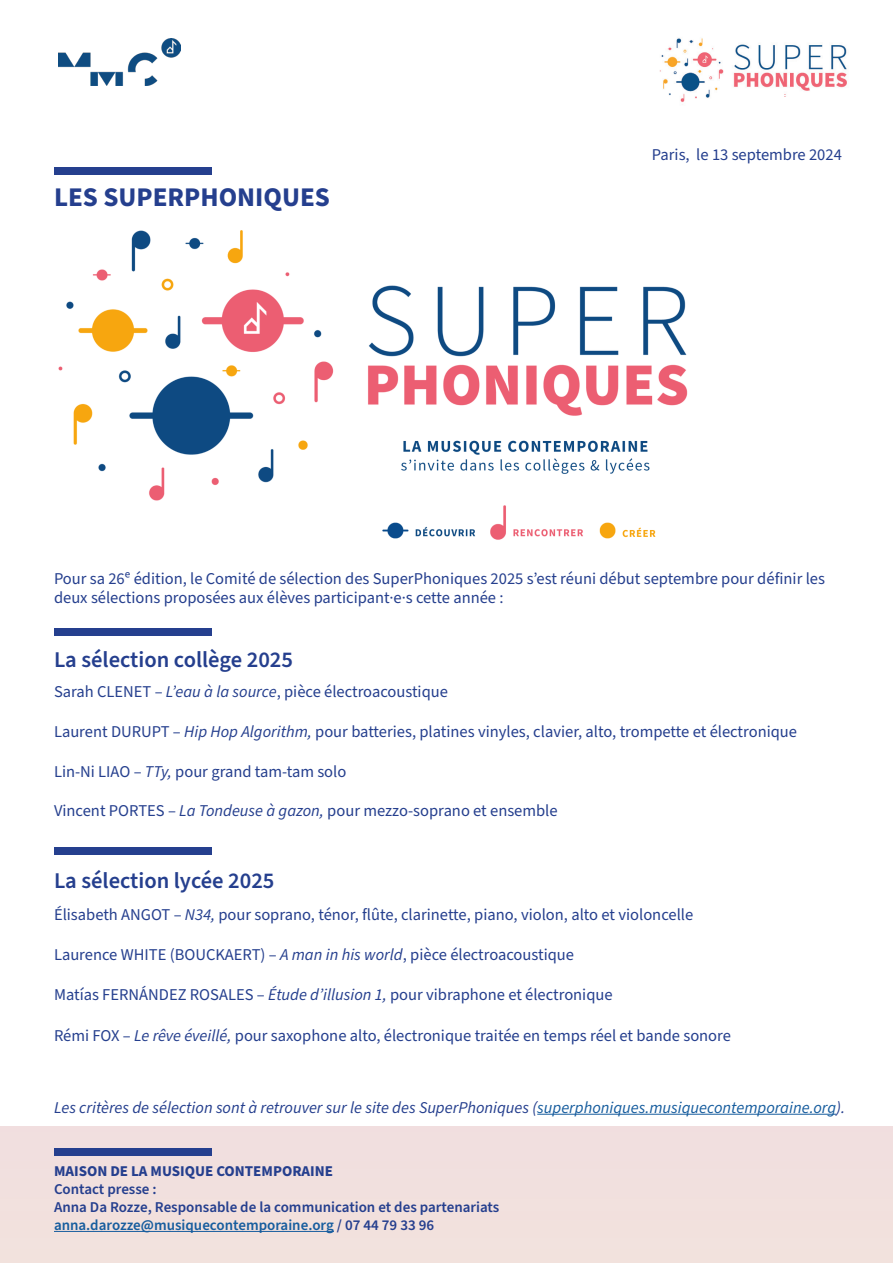
<style>
.page{position:relative;width:893px;height:1263px;background:#fff}
.page>*{position:absolute;margin:0;border:0;box-sizing:border-box;transform-origin:0 0}
.t1{font:700 27px "Source Sans Pro";color:#253f8e}
.t2{font:600 22.5px "Source Sans Pro";color:#253f8e}
.t3{font:16.5px/19.8px "Source Sans Pro";color:#253f8e}
.t4{font:italic 16.5px "Source Sans Pro";color:#253f8e}
.t5{font:600 15px/18px "Source Sans Pro";color:#253f8e}
.t6{font:600 15px "Source Sans Pro";color:#175d9e}
.t7{font:700 15px "Source Sans Pro";color:#253f8e}
.s1{font-style:italic}
.s2{color:#175d9e}
.s3{color:#253f8e}
</style>
<div class="page">
<div style="left:54px;top:167px;width:158px;height:7px;background:#253f8e"></div>
<img style="left:59px;top:38px;width:121px;height:48px">
<img style="left:58px;top:230px;width:630px;height:310px">
<img style="left:659px;top:38px;width:65px;height:64px">
<div style="left:0;top:1127px;width:893px;height:136px;background:#f1e0de"></div>
<hr style="left:54px;top:1231px;width:280px;height:1px;background:#175d9e">
<div style="left:54px;top:1148px;width:158px;height:7px;background:#253f8e"></div>
<img style="left:733px;top:44px;width:114px;height:51px">
<div style="left:54px;top:628px;width:158px;height:8px;background:#253f8e"></div>
<div style="left:54px;top:847px;width:158px;height:8px;background:#253f8e"></div>
<hr style="left:537px;top:1114px;width:299px;height:1px;background:#175d9e">
<img style="left:652px;top:79px;width:69px;height:1px">
<p class="t1" style="left:54px;top:179px;width:277px">LES SUPERPHONIQUES</p>
<p class="t3" style="left:652px;top:145px;width:192px">Paris, le 13 septembre 2024</p>
<p class="t3" style="left:54px;top:569px;width:772px">Pour sa 26e édition, le Comité de sélection des SuperPhoniques 2025 s’est réuni début septembre pour définir les deux sélections proposées aux élèves participant·e·s cette année :</p>
<p class="t2" style="left:54px;top:645px;width:241px">La sélection collège 2025</p>
<p class="t3" style="left:54px;top:682px;width:395px">Sarah CLENET – <span class="s1">L’eau à la source</span>, pièce électroacoustique</p>
<p class="t3" style="left:54px;top:722px;width:745px">Laurent DURUPT – <span class="s1">Hip Hop Algorithm,</span> pour batteries, platines vinyles, clavier, alto, trompette et électronique</p>
<p class="t3" style="left:54px;top:762px;width:294px">Lin-Ni LIAO – <span class="s1">TTy,</span> pour grand tam-tam solo</p>
<p class="t3" style="left:54px;top:801px;width:505px">Vincent PORTES – <span class="s1">La Tondeuse à gazon,</span> pour mezzo-soprano et ensemble</p>
<p class="t2" style="left:54px;top:866px;width:222px">La sélection lycée 2025</p>
<p class="t3" style="left:54px;top:905px;width:641px">Élisabeth ANGOT – <span class="s1">N34,</span> pour soprano, ténor, flûte, clarinette, piano, violon, alto et violoncelle</p>
<p class="t3" style="left:54px;top:945px;width:522px">Laurence WHITE (BOUCKAERT) – <span class="s1">A man in his world</span>, pièce électroacoustique</p>
<p class="t3" style="left:54px;top:985px;width:560px">Matías FERNÁNDEZ ROSALES – <span class="s1">Étude d’illusion 1,</span> pour vibraphone et électronique</p>
<p class="t3" style="left:54px;top:1026px;width:678px">Rémi FOX – <span class="s1">Le rêve éveillé,</span> pour saxophone alto, électronique traitée en temps réel et bande sonore</p>
<p class="t4" style="left:54px;top:1096px;width:792px">Les critères de sélection sont à retrouver sur le site des SuperPhoniques (<span class="s2">superphoniques.musiquecontemporaine.org</span>).</p>
<p class="t7" style="left:54px;top:1163px;width:280px">MAISON DE LA MUSIQUE CONTEMPORAINE</p>
<p class="t5" style="left:54px;top:1183px;width:455px">Contact presse :<br>Vincent Le Beux, Responsable de la communication et des partenariats <span class="s2">vincent.lebeux@musiquecontemporaine.org</span> / 06 43 83 45 07</p>
<p class="t5" style="left:54px;top:1199px;width:447px">Anna Da Rozze, Responsable de la communication et des partenariats</p>
<p class="t6" style="left:54px;top:1215px;width:382px">anna.darozze@musiquecontemporaine.org <span class="s3">/ 07 44 79 33 96</span></p>
</div>
